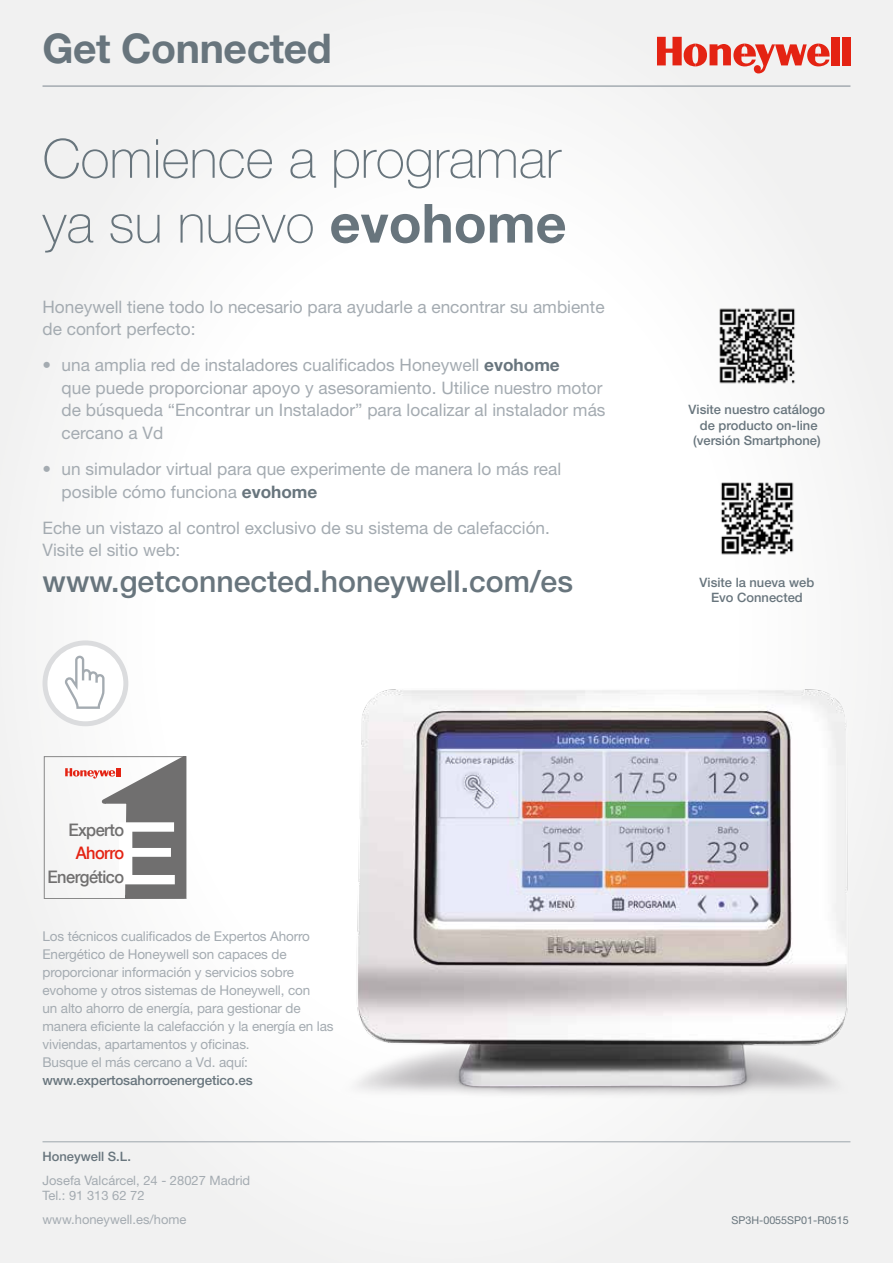
<style>
.page{position:relative;width:893px;height:1263px;background:#f8f8f8}
.page>*{position:absolute;margin:0;border:0;box-sizing:border-box;transform-origin:0 0}
.t1{font:100 54px/64.8px "Helvetica Neue LT Std";color:#68757d}
.t2{font:700 40.95px "Helvetica Neue LT Std";letter-spacing:-.01em;color:#68757d}
.t3{font:500 30.15px "Helvetica Neue LT Std";color:#68757d}
.t4{font:17.25px/22.5px "Helvetica Neue LT Std";color:#a4abb1}
.t5{font:500 17.25px "Helvetica Neue";letter-spacing:-.035em;color:#706f6f;scale:.95 1}
.t6{font:500 17.25px "Helvetica Neue";letter-spacing:-.035em;color:#e42313;scale:.95 1}
.t7{font:13.5px/18px "Helvetica Neue LT Std";letter-spacing:-.01em;color:#a4abb1}
.t8{font:500 13.5px "Helvetica Neue LT Std";letter-spacing:-.01em;color:#68757d}
.t9{font:500 12.9px/15.5px "Helvetica Neue LT Std";color:#68757d;text-align:center}
.t10{font:12.9px/15.5px "Helvetica Neue LT Std";color:#a4abb1}
.t11{font:10.8px "Helvetica Neue LT Std";color:#68757d}
.s1{font-weight:700}
.s2{font-weight:700;color:#68757d}
</style>
<div class="page">
<hr style="left:43px;top:85px;width:807px;height:2px;background:#a4abb1">
<hr style="left:43px;top:1141px;width:807px;height:1px;background:#a4abb1">
<div style="left:831px;top:37px;width:8px;height:28px;background:#e42313"></div>
<div style="left:842px;top:37px;width:8px;height:28px;background:#e42313"></div>
<svg style="left:657px;top:37px;width:173px;height:36px"></svg>
<div style="left:43px;top:640px;width:85px;height:86px;background:#dbdcde;border-radius:50%"></div>
<div style="left:47px;top:645px;width:76px;height:76px;background:#fff;border-radius:50%"></div>
<svg style="left:65px;top:656px;width:40px;height:53px"></svg>
<img style="left:357px;top:689px;width:492px;height:406px">
<img style="left:719px;top:308px;width:76px;height:76px">
<svg style="left:65px;top:756px;width:121px;height:143px"></svg>
<img style="left:721px;top:482px;width:73px;height:73px">
<h2 class="t2" style="left:43px;top:23px;width:291px">Get Connected</h2>
<h1 class="t1" style="left:43px;top:126px;width:526px">Comience a programar ya su nuevo <span class="s1">evohome</span></h1>
<p class="t4" style="left:43px;top:295px;width:564px">Honeywell tiene todo lo necesario para ayudarle a encontrar su ambiente de confort perfecto:</p>
<p class="t4" style="left:62px;top:354px;width:545px;text-indent:-19px">• una amplia red de instaladores cualificados Honeywell <span class="s2">evohome<br></span>que puede proporcionar apoyo y asesoramiento. Utilice nuestro motor de búsqueda “Encontrar un Instalador” para localizar al instalador más cercano a Vd</p>
<p class="t4" style="left:62px;top:457px;width:501px;text-indent:-19px">• un simulador virtual para que experimente de manera lo más real posible cómo funciona <span class="s2">evohome</span></p>
<p class="t4" style="left:43px;top:516px;width:509px">Eche un vistazo al control exclusivo de su sistema de calefacción.<br>Visite el sitio web:</p>
<h3 class="t3" style="left:43px;top:563px;width:532px">www.getconnected.honeywell.com/es</h3>
<p class="t9" style="left:689px;top:402px;width:138px">Visite nuestro catálogo de producto on-line (versión Smartphone)</p>
<p class="t9" style="left:700px;top:574px;width:116px">Visite la nueva web<br>Evo Connected</p>
<p class="t5" style="left:68px;top:816px;width:60px">Experto</p>
<p class="t6" style="left:76px;top:839px;width:52px">Ahorro</p>
<p class="t5" style="left:48px;top:863px;width:82px">Energético</p>
<p class="t7" style="left:43px;top:927px;width:293px">Los técnicos cualificados de Expertos Ahorro Energético de Honeywell son capaces de proporcionar información y servicios sobre evohome y otros sistemas de Honeywell, con<br>un alto ahorro de energía, para gestionar de manera eficiente la calefacción y la energía en las viviendas, apartamentos y oficinas.<br>Busque el más cercano a Vd. aquí:</p>
<p class="t8" style="left:43px;top:1072px;width:212px">www.expertosahorroenergetico.es</p>
<p class="t9" style="left:43px;top:1148px;width:90px">Honeywell S.L.</p>
<p class="t10" style="left:43px;top:1172px;width:209px">Josefa Valcárcel, 24 - 28027 Madrid<br>Tel.: 91 313 62 72</p>
<p class="t10" style="left:43px;top:1212px;width:145px">www.honeywell.es/home</p>
<p class="t11" style="left:731px;top:1214px;width:119px">SP3H-0055SP01-R0515</p>
</div>
